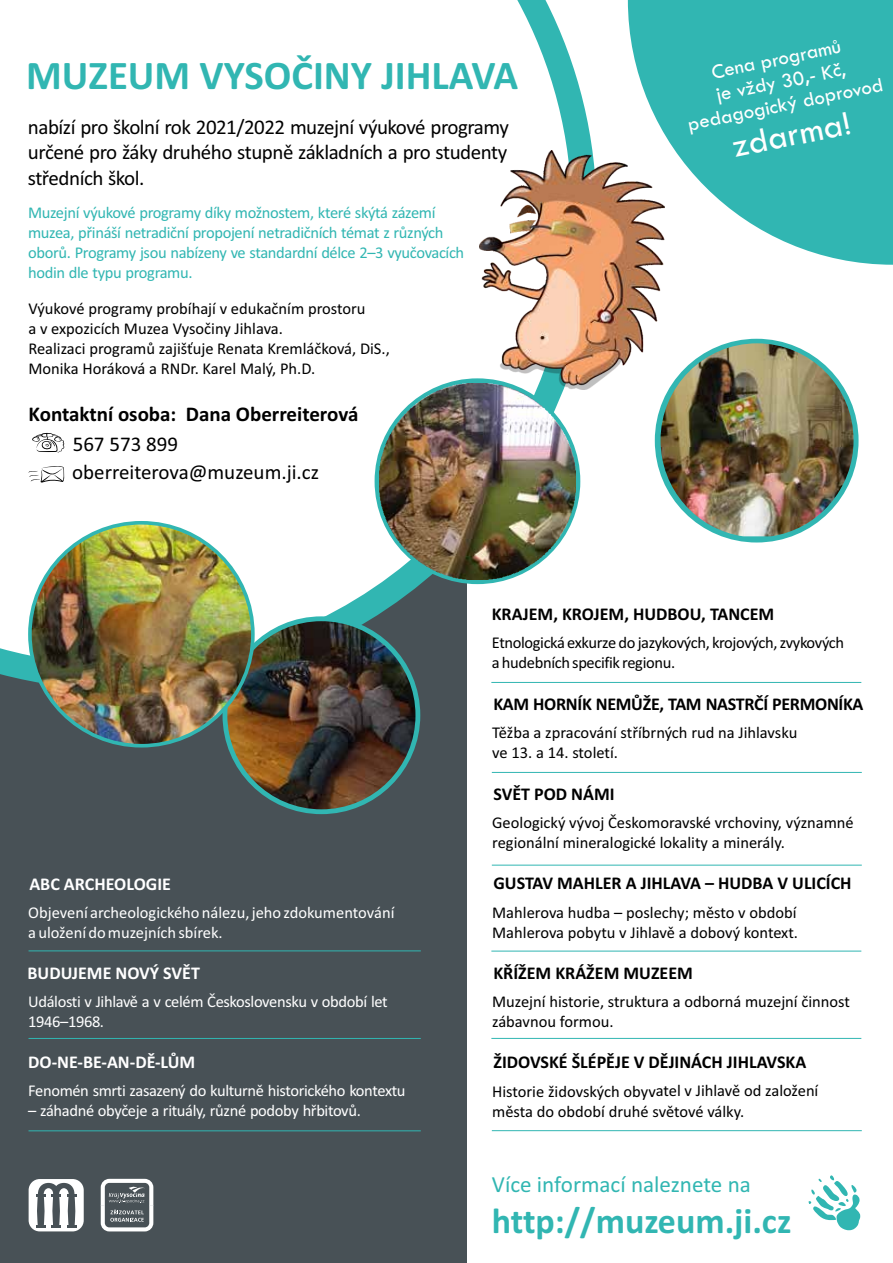
<style>
.page{position:relative;width:893px;height:1263px;background:#fff}
.page>*{position:absolute;margin:0;border:0;box-sizing:border-box;transform-origin:0 0}
.t1{font:700 40.8px "Calibri";color:#31b6b2}
.t2{font:700 36px "Calibri";color:#31b6b2}
.t3{font:36px "Tw Cen";color:#fff}
.t4{font:23.1px "Calibri";color:#31b6b2}
.t5{font:21px/25.7px "Calibri";letter-spacing:-.02em;color:#000;text-align:justify}
.t6{font:21px/22.8px "Tw Cen";color:#fff;text-align:center}
.t7{font:21px "Calibri";color:#000}
.t8{font:700 21px "Calibri";color:#000}
.t9{font:700 18px "Calibri";color:#000}
.t10{font:700 18px "Calibri";color:#fff}
.t11{font:700 18px "Calibri";letter-spacing:-.02em;color:#000}
.t12{font:16.5px/20.1px "Calibri";color:#000}
.t13{font:16.5px/20.1px "Calibri";letter-spacing:-.025em;color:#31b6b2}
.t14{font:16.5px/20.1px "Calibri";letter-spacing:-.02em;color:#fff}
.t15{font:16.5px/20.1px "Calibri";letter-spacing:-.025em;color:#000}
.t16{font:16.5px/20.1px "Calibri";color:#fff}
</style>
<div class="page">
<div style="left:0;top:0;width:466px;height:1263px;background:#485156"></div>
<svg style="left:0;top:63px;width:597px;height:627px"></svg>
<div style="left:0;top:0;width:572px;height:665px;background:#fff"></div>
<svg style="left:628px;top:0;width:265px;height:265px;fill:#31b6b2"></svg>
<div style="left:655px;top:339px;width:203px;height:203px;background:#31b6b2;border-radius:50%"></div>
<img style="left:379px;top:383px;width:197px;height:196px">
<svg style="left:32px;top:432px;width:33px;height:21px"></svg>
<svg style="left:29px;top:465px;width:36px;height:18px"></svg>
<div style="left:29px;top:1179px;width:55px;height:52px;background:#fff;border-radius:11px"></div>
<svg style="left:36px;top:1183px;width:40px;height:44px"></svg>
<svg style="left:101px;top:1179px;width:52px;height:52px"></svg>
<img style="left:660px;top:343px;width:193px;height:193px">
<div style="left:223px;top:616px;width:197px;height:198px;background:#31b6b2;border-radius:50%"></div>
<img style="left:227px;top:621px;width:188px;height:188px;border-radius:94px">
<img style="left:480px;top:151px;width:184px;height:239px">
<hr style="left:29px;top:950px;width:392px;height:1px;background:#31b6b2">
<hr style="left:491px;top:682px;width:370px;height:1px;background:#31b6b2">
<hr style="left:492px;top:772px;width:370px;height:1px;background:#31b6b2">
<hr style="left:492px;top:865px;width:370px;height:1px;background:#31b6b2">
<hr style="left:491px;top:951px;width:370px;height:1px;background:#31b6b2">
<hr style="left:491px;top:1038px;width:370px;height:1px;background:#31b6b2">
<hr style="left:492px;top:1130px;width:370px;height:1px;background:#31b6b2">
<hr style="left:29px;top:1038px;width:392px;height:1px;background:#31b6b2">
<hr style="left:29px;top:1130px;width:392px;height:1px;background:#31b6b2">
<svg style="left:28px;top:521px;width:227px;height:226px;background:#3eb4ac"></svg>
<img style="left:32px;top:525px;width:219px;height:219px;border-radius:110px">
<svg style="left:809px;top:1175px;width:51px;height:55px"></svg>
<h1 class="t1" style="left:26px;top:46px;width:494px">MUZEUM VYSOČINY JIHLAVA</h1>
<p class="t5" style="left:28px;top:113px;width:483px">nabízí pro školní rok 2021/2022 muzejní výukové programy určené pro žáky druhého stupně základních a pro studenty středních škol.</p>
<p class="t13" style="left:28px;top:202px;width:438px">Muzejní výukové programy díky možnostem, které skýtá zázemí muzea, přináší netradiční propojení netradičních témat z různých oborů. Programy jsou nabízeny ve standardní délce 2–3 vyučovacích hodin dle typu programu.</p>
<p class="t12" style="left:28px;top:298px;width:363px">Výukové programy probíhají v edukačním prostoru<br>a v expozicích Muzea Vysočiny Jihlava.<br>Realizaci programů zajišťuje Renata Kremláčková, DiS., Monika Horáková a RNDr. Karel Malý, Ph.D.</p>
<p class="t8" style="left:29px;top:399px;width:331px">Kontaktní osoba: Dana Oberreiterová</p>
<p class="t7" style="left:73px;top:429px;width:107px">567 573 899</p>
<p class="t7" style="left:72px;top:458px;width:248px">oberreiterova@muzeum.ji.cz</p>
<p class="t6" style="left:676px;top:69px;width:201px;rotate:-12deg">Cena programů<br>je vždy 30,- Kč, pedagogický doprovod</p>
<h2 class="t3" style="left:728px;top:126px;width:121px;rotate:-12deg">zdarma!</h2>
<p class="t9" style="left:492px;top:601px;width:284px">KRAJEM, KROJEM, HUDBOU, TANCEM</p>
<p class="t15" style="left:492px;top:632px;width:354px">Etnologická exkurze do jazykových, krojových, zvykových a hudebních specifik regionu.</p>
<p class="t11" style="left:493px;top:691px;width:372px">KAM HORNÍK NEMŮŽE, TAM NASTRČÍ PERMONÍKA</p>
<p class="t12" style="left:492px;top:722px;width:307px">Těžba a zpracování stříbrných rud na Jihlavsku ve 13. a 14. století.</p>
<p class="t9" style="left:493px;top:781px;width:123px">SVĚT POD NÁMI</p>
<p class="t12" style="left:492px;top:812px;width:363px">Geologický vývoj Českomoravské vrchoviny, významné regionální mineralogické lokality a minerály.</p>
<p class="t10" style="left:29px;top:871px;width:143px">ABC ARCHEOLOGIE</p>
<p class="t9" style="left:493px;top:870px;width:360px">GUSTAV MAHLER A JIHLAVA – HUDBA V ULICÍCH</p>
<p class="t16" style="left:28px;top:902px;width:368px">Objevení archeologického nálezu, jeho zdokumentování a uložení do muzejních sbírek.</p>
<p class="t12" style="left:492px;top:902px;width:307px">Mahlerova hudba – poslechy; město v období<br>Mahlerova pobytu v Jihlavě a dobový kontext.</p>
<p class="t10" style="left:28px;top:960px;width:174px">BUDUJEME NOVÝ SVĚT</p>
<p class="t9" style="left:493px;top:960px;width:201px">KŘÍŽEM KRÁŽEM MUZEEM</p>
<p class="t14" style="left:28px;top:991px;width:361px">Události v Jihlavě a v celém Československu v období let<br>1946–1968.</p>
<p class="t12" style="left:492px;top:991px;width:359px">Muzejní historie, struktura a odborná muzejní činnost zábavnou formou.</p>
<p class="t10" style="left:28px;top:1049px;width:169px">DO-NE-BE-AN-DĚ-LŮM</p>
<p class="t9" style="left:493px;top:1049px;width:314px">ŽIDOVSKÉ ŠLÉPĚJE V DĚJINÁCH JIHLAVSKA</p>
<p class="t14" style="left:28px;top:1080px;width:379px">Fenomén smrti zasazený do kulturně historického kontextu</p>
<p class="t14" style="left:28px;top:1100px;width:334px">– záhadné obyčeje a rituály, různé podoby hřbitovů.</p>
<p class="t12" style="left:492px;top:1080px;width:328px">Historie židovských obyvatel v Jihlavě od založení města do období druhé světové války.</p>
<h3 class="t4" style="left:492px;top:1168px;width:260px">Více informací naleznete na</h3>
<h2 class="t2" style="left:492px;top:1195px;width:301px">http://muzeum.ji.cz</h2>
</div>
